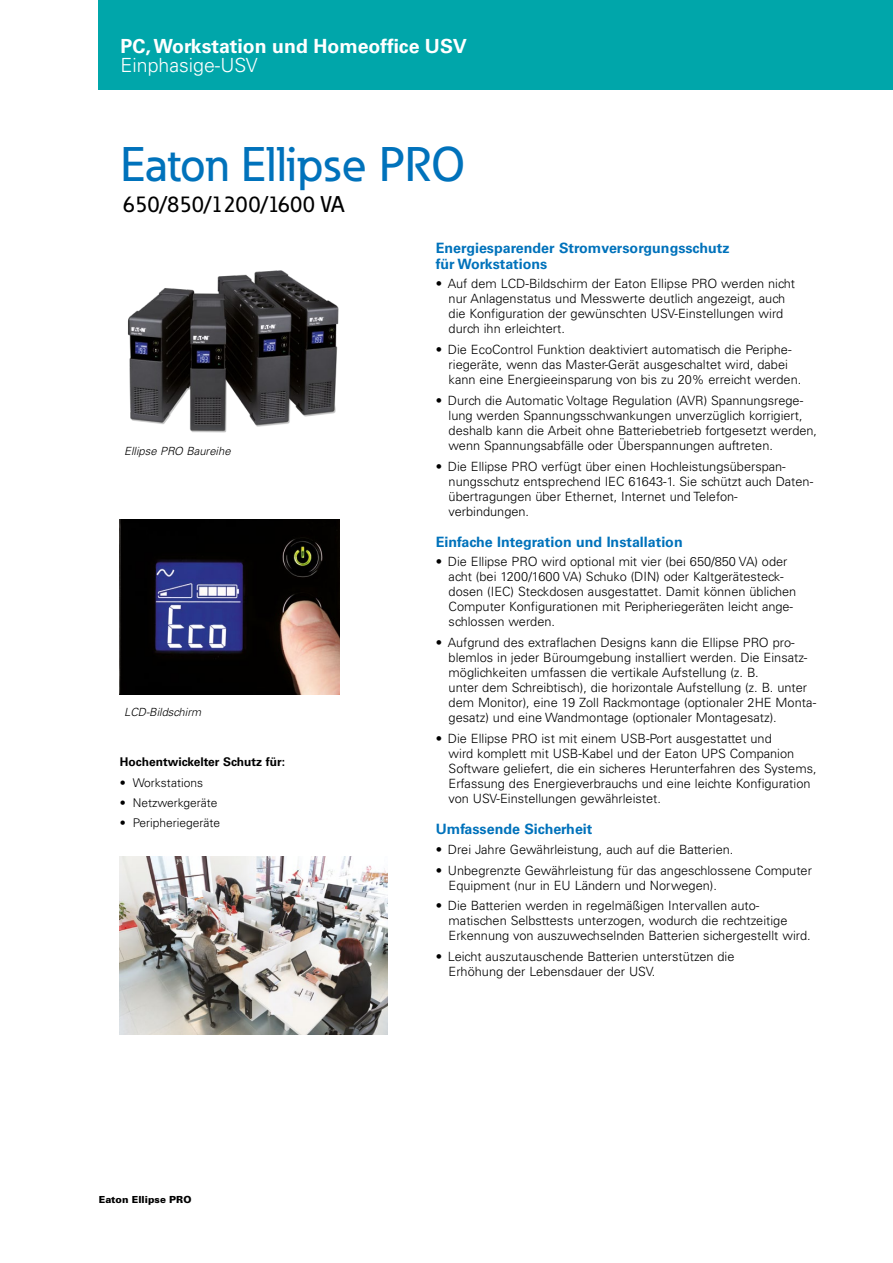
<style>
.page{position:relative;width:893px;height:1263px;background:#fff}
.page>*{position:absolute;margin:0;border:0;box-sizing:border-box;transform-origin:0 0}
._1_2a_Ü1_Produktname{font:500 48px "Eaton";color:#0072bb}
._1_2b_Ü1_Produkt_Unt{font:500 22.5px "Eaton";color:#000}
._2_1a_Kapitel_Kasten{font:700 19.5px "Univers";color:#fff}
._2_1b_Kapitel_Kasten{font:300 19.5px "Univers";color:#fff}
._2_4_9_5pt_Blau_bold{font:700 14.25px/15.8px "Univers";color:#0072bb}
.t1{font:300 12.75px/15px "Univers";color:#000}
.t2{font:300 12px "Univers";color:#000}
._4_2a_Überschrift_kl{font:700 12px "Univers";color:#000}
._6_1a_Bildunterschri{font:italic 300 11.25px "Univers";color:#000}
.t3{font:900 9.75px "Univers";color:#000}
</style>
<div class="page">
<img style="left:120px;top:520px;width:220px;height:174px">
<img style="left:120px;top:856px;width:268px;height:179px">
<img style="left:128px;top:270px;width:211px;height:163px">
<div style="left:99px;top:0;width:794px;height:89px;background:#00a6aa"></div>
<p class="_2_1a_Kapitel_Kasten" style="left:121px;top:35px;width:348px">PC, Workstation und Homeoffice USV</p>
<p class="_2_1b_Kapitel_Kasten" style="left:121px;top:54px;width:139px">Einphasige-USV</p>
<p class="_1_2a_Ü1_Produktname" style="left:121px;top:135px;width:346px">Eaton Ellipse PRO</p>
<p class="_1_2b_Ü1_Produkt_Unt" style="left:123px;top:190px;width:223px">650/850/1200/1600 VA</p>
<p class="_2_4_9_5pt_Blau_bold" style="left:436px;top:240px;width:295px">Energiesparender Stromversorgungsschutz für Workstations</p>
<p class="t1" style="left:449px;top:276px;width:348px;text-indent:-13px">• Auf dem LCD-Bildschirm der Eaton Ellipse PRO werden nicht nur Anlagenstatus und Messwerte deutlich angezeigt, auch die Konfiguration der gewünschten USV-Einstellungen wird durch ihn erleichtert.</p>
<p class="t1" style="left:449px;top:342px;width:354px;text-indent:-13px">• Die EcoControl Funktion deaktiviert automatisch die Periphe&shy;riegeräte, wenn das Master-Gerät ausgeschaltet wird, dabei kann eine Energieeinsparung von bis zu 20% erreicht werden.</p>
<p class="t1" style="left:449px;top:393px;width:370px;text-indent:-13px">• Durch die Automatic Voltage Regulation (AVR) Spannungsrege&shy;lung werden Spannungsschwankungen unverzüglich korrigiert, deshalb kann die Arbeit ohne Batteriebetrieb fortgesetzt werden, wenn Spannungsabfälle oder Überspannungen auftreten.</p>
<p class="t1" style="left:449px;top:459px;width:366px;text-indent:-13px">• Die Ellipse PRO verfügt über einen Hochleistungsüberspan&shy;nungsschutz entsprechend IEC 61643-1. Sie schützt auch Daten&shy;übertragungen über Ethernet, Internet und Telefon&shy;verbindungen.</p>
<p class="_2_4_9_5pt_Blau_bold" style="left:436px;top:534px;width:248px">Einfache Integration und Installation</p>
<p class="t1" style="left:449px;top:554px;width:349px;text-indent:-13px">• Die Ellipse PRO wird optional mit vier (bei 650/850 VA) oder acht (bei 1200/1600 VA) Schuko (DIN) oder Kaltgerätesteck&shy;dosen (IEC) Steckdosen ausgestattet. Damit können üblichen Computer Konfigurationen mit Peripheriegeräten leicht ange&shy;schlossen werden.</p>
<p class="t1" style="left:449px;top:635px;width:369px;text-indent:-13px">• Aufgrund des extraflachen Designs kann die Ellipse PRO pro&shy;blemlos in jeder Büroumgebung installiert werden. Die Einsatz&shy;möglichkeiten umfassen die vertikale Aufstellung (z. B.<br>unter dem Schreibtisch), die horizontale Aufstellung (z. B. unter dem Monitor), eine 19 Zoll Rackmontage (optionaler 2HE Monta&shy;gesatz) und eine Wandmontage (optionaler Montagesatz).</p>
<p class="t1" style="left:449px;top:731px;width:369px;text-indent:-13px">• Die Ellipse PRO ist mit einem USB-Port ausgestattet und<br>wird komplett mit USB-Kabel und der Eaton UPS Companion Software geliefert, die ein sicheres Herunterfahren des Systems, Erfassung des Energieverbrauchs und eine leichte Konfiguration von USV-Einstellungen gewährleistet.</p>
<p class="_2_4_9_5pt_Blau_bold" style="left:436px;top:821px;width:158px">Umfassende Sicherheit</p>
<p class="t1" style="left:436px;top:841px;width:299px">• Drei Jahre Gewährleistung, auch auf die Batterien.</p>
<p class="t1" style="left:449px;top:862px;width:365px;text-indent:-13px">• Unbegrenzte Gewährleistung für das angeschlossene Computer<br>Equipment (nur in EU Ländern und Norwegen).</p>
<p class="t1" style="left:449px;top:898px;width:364px;text-indent:-13px">• Die Batterien werden in regelmäßigen Intervallen auto&shy;matischen Selbsttests unterzogen, wodurch die rechtzeitige<br>Erkennung von auszuwechselnden Batterien sichergestellt wird.</p>
<p class="t1" style="left:449px;top:949px;width:287px;text-indent:-13px">• Leicht auszutauschende Batterien unterstützen die<br>Erhöhung der Lebensdauer der USV.</p>
<p class="_6_1a_Bildunterschri" style="left:124px;top:444px;width:108px">Ellipse PRO Baureihe</p>
<p class="_6_1a_Bildunterschri" style="left:124px;top:705px;width:78px">LCD-Bildschirm</p>
<p class="_4_2a_Überschrift_kl" style="left:120px;top:755px;width:167px">Hochentwickelter Schutz für:</p>
<p class="t2" style="left:120px;top:775px;width:85px">• Workstations</p>
<p class="t2" style="left:120px;top:795px;width:99px">• Netzwerkgeräte</p>
<p class="t2" style="left:120px;top:815px;width:102px">• Peripheriegeräte</p>
<p class="t3" style="left:99px;top:1194px;width:94px">Eaton Ellipse PRO</p>
</div>
